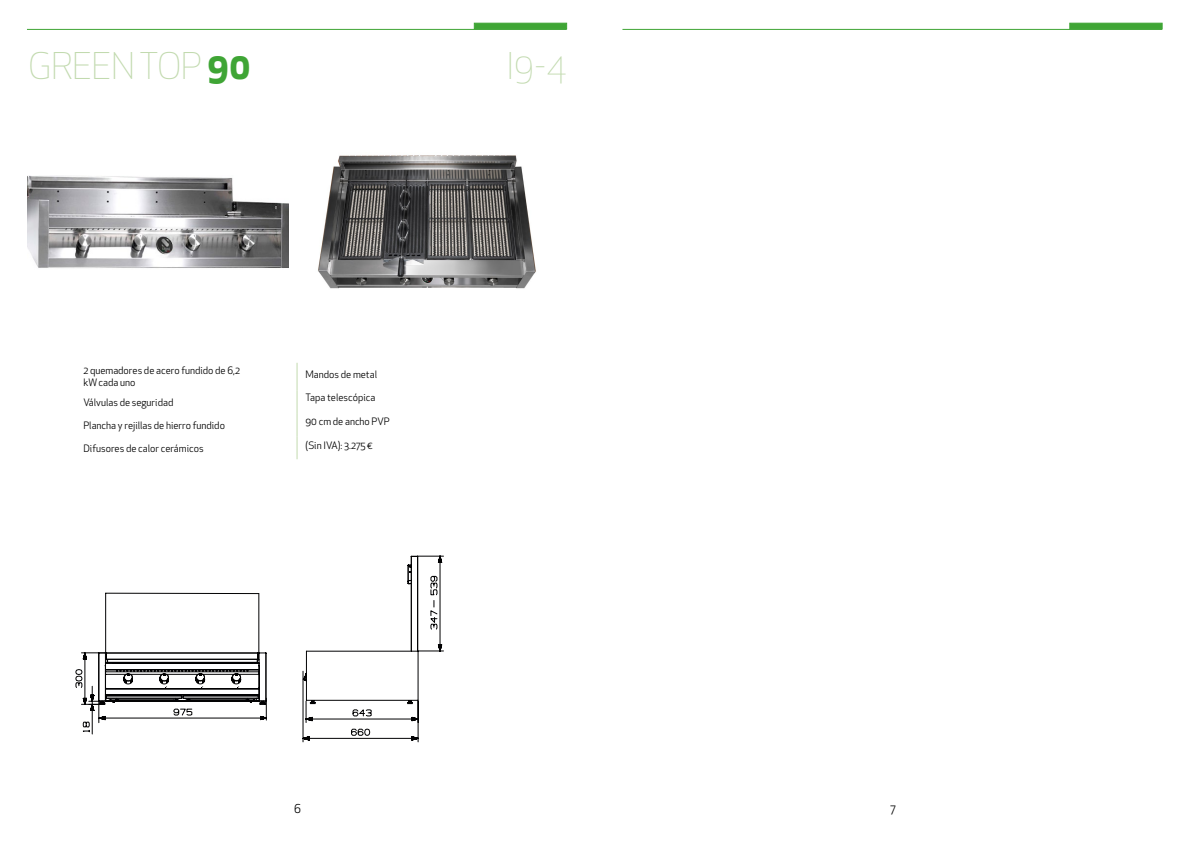
<style>
.page{position:relative;width:1191px;height:842px;background:#fff}
.page>*{position:absolute;margin:0;border:0;box-sizing:border-box;transform-origin:0 0}
.t1{font:300 36px "Apex New";color:#c2daaf}
.t2{font:12px "Apex New";color:#000}
.t3{font:10px/12px "Apex New";color:#000}
.s1{font-weight:700;color:#3fa535}
</style>
<div class="page">
<hr style="left:27px;top:29px;width:539px;height:1px;background:#3fa535">
<div style="left:474px;top:23px;width:93px;height:6px;background:#3fa535;border:1px solid #3fa535"></div>
<hr style="left:622px;top:29px;width:540px;height:1px;background:#3fa535">
<div style="left:1069px;top:23px;width:93px;height:6px;background:#3fa535;border:1px solid #3fa535"></div>
<img style="left:318px;top:155px;width:218px;height:134px">
<img style="left:28px;top:175px;width:260px;height:93px">
<svg style="left:75px;top:592px;width:192px;height:143px"></svg>
<svg style="left:302px;top:555px;width:142px;height:188px"></svg>
<svg style="left:297px;top:363px;width:1px;height:96px"></svg>
<h1 class="t1" style="left:29px;top:43px;width:224px">GREEN TOP<span class="s1">90</span></h1>
<h1 class="t1" style="left:506px;top:43px;width:62px">I9-4</h1>
<p class="t3" style="left:83px;top:365px;width:158px">2 quemadores de acero fundido de 6,2 kW cada uno</p>
<p class="t3" style="left:83px;top:396px;width:91px">Válvulas de seguridad</p>
<p class="t3" style="left:83px;top:419px;width:143px">Plancha y rejillas de hierro fundido</p>
<p class="t3" style="left:83px;top:442px;width:122px">Difusores de calor cerámicos</p>
<p class="t3" style="left:305px;top:368px;width:73px">Mandos de metal</p>
<p class="t3" style="left:305px;top:392px;width:71px">Tapa telescópica</p>
<p class="t3" style="left:305px;top:415px;width:86px">90 cm de ancho PVP</p>
<p class="t3" style="left:305px;top:439px;width:69px">(Sin IVA): 3.275 €</p>
<p class="t2" style="left:294px;top:801px;width:8px">6</p>
<p class="t2" style="left:890px;top:801px;width:7px">7</p>
</div>
